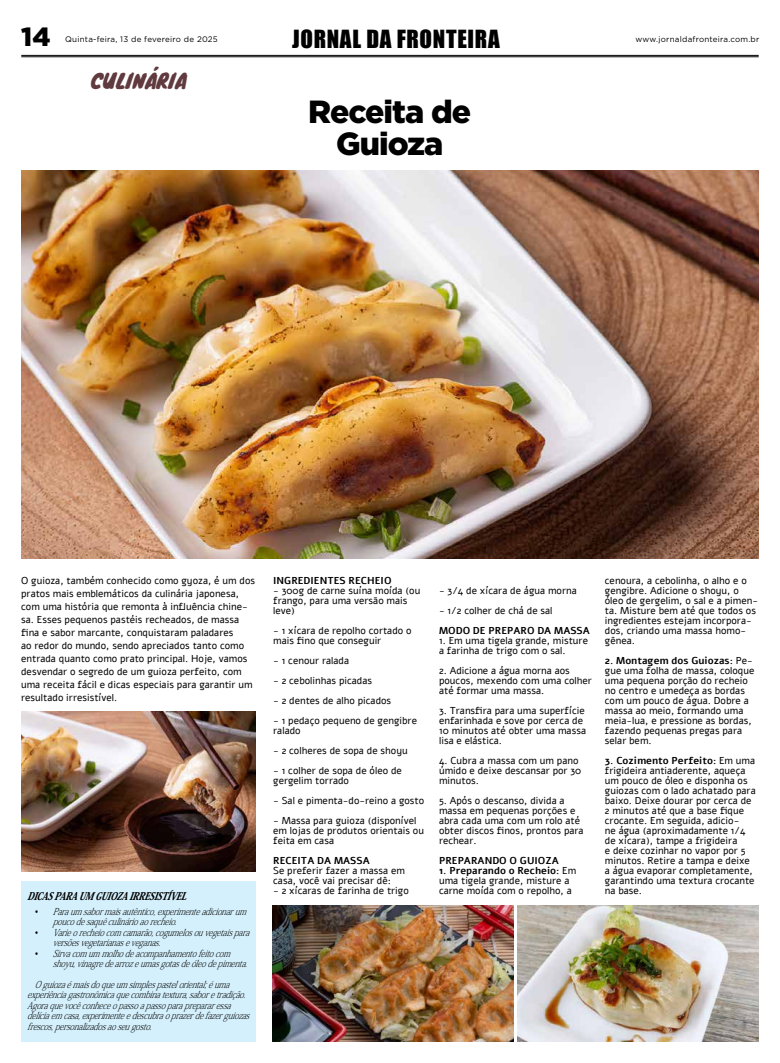
<style>
.page{position:relative;width:780px;height:1063px;background:#fff}
.page>*{position:absolute;margin:0;border:0;box-sizing:border-box;transform-origin:0 0}
.t1{font:900 32px/32px "Gotham";letter-spacing:-.03em;color:#000;text-align:center}
.t2{font:900 26.3px "Gotham";color:#000}
.t3{font:23px "Impact";letter-spacing:.03em;color:#000}
.t4{font:20px "Knewave";color:#603a3e}
.t5{font:italic 800 10.5px "Koz Min Pro";color:#000;scale:.84 1}
.t6{font:10px/10px "Alef";color:#000}
.t7{font:700 10px "Alef";color:#000}
.t8{font:italic 200 9.5px/10.4px "Koz Min Pro";color:#000;scale:.85 1}
.t9{font:8px "Gotham";letter-spacing:.03em;color:#000}
.s1{font-style:normal}
.s2{font-weight:700}
</style>
<div class="page">
<hr style="left:21px;top:55px;width:737px;height:1px;background:#000">
<hr style="left:21px;top:56px;width:737px;height:1px;background:#000">
<div style="left:21px;top:882px;width:235px;height:160px;background:#d4f0fc"></div>
<img style="left:22px;top:170px;width:736px;height:389px">
<img style="left:21px;top:712px;width:235px;height:159px">
<img style="left:273px;top:905px;width:240px;height:137px">
<img style="left:517px;top:905px;width:241px;height:137px">
<h2 class="t2" style="left:21px;top:21px;width:31px">14</h2>
<p class="t9" style="left:65px;top:34px;width:154px">Quinta-feira, 13 de fevereiro de 2025</p>
<p class="t9" style="left:635px;top:34px;width:125px">www.jornaldafronteira.com.br</p>
<h3 class="t3" style="left:292px;top:21px;width:209px">JORNAL DA FRONTEIRA</h3>
<h3 class="t4" style="left:91px;top:65px;width:97px">CULINÁRIA</h3>
<h1 class="t1" style="left:308px;top:95px;width:164px">Receita de<br>Guioza</h1>
<p class="t6" style="left:21px;top:574px;width:235px;line-height:13px">O guioza, também conhecido como gyoza, é um dos pratos mais emblemáticos da culinária japonesa, com uma história que remonta à influência chine&shy;sa. Esses pequenos pastéis recheados, de massa fina e sabor marcante, conquistaram paladares<br>ao redor do mundo, sendo apreciados tanto como entrada quanto como prato principal. Hoje, vamos desvendar o segredo de um guioza perfeito, com uma receita fácil e dicas especiais para garantir um resultado irresistível.</p>
<p class="t7" style="left:273px;top:574px;width:120px">INGREDIENTES RECHEIO</p>
<p class="t6" style="left:273px;top:586px;width:149px">- 300g de carne suína moída (ou frango, para uma versão mais leve)</p>
<p class="t6" style="left:273px;top:626px;width:140px">- 1 xícara de repolho cortado o mais fino que conseguir</p>
<p class="t6" style="left:273px;top:656px;width:77px">- 1 cenour ralada</p>
<p class="t6" style="left:273px;top:676px;width:100px">- 2 cebolinhas picadas</p>
<p class="t6" style="left:273px;top:696px;width:120px">- 2 dentes de alho picados</p>
<p class="t6" style="left:273px;top:716px;width:145px">- 1 pedaço pequeno de gengibre ralado</p>
<p class="t6" style="left:273px;top:746px;width:136px">- 2 colheres de sopa de shoyu</p>
<p class="t6" style="left:273px;top:766px;width:130px">- 1 colher de sopa de óleo de gergelim torrado</p>
<p class="t6" style="left:273px;top:796px;width:152px">- Sal e pimenta-do-reino a gosto</p>
<p class="t6" style="left:273px;top:816px;width:152px">- Massa para guioza (disponível em lojas de produtos orientais ou feita em casa</p>
<p class="t7" style="left:273px;top:854px;width:98px">RECEITA DA MASSA</p>
<p class="t6" style="left:273px;top:866px;width:133px">Se preferir fazer a massa em casa, você vai precisar dê:</p>
<p class="t6" style="left:273px;top:886px;width:137px">- 2 xícaras de farinha de trigo</p>
<p class="t5" style="left:27px;top:888px;width:197px">DICASPARAUMGUIOZAIRRESISTÍVEL</p>
<p class="t8" style="left:53px;top:906px;width:234px;text-indent:-18px"><span class="s1">•</span> Paraumsabormaisautêntico,experimenteadicionarum poucodesaquêculinárioaorecheio.</p>
<p class="t8" style="left:53px;top:927px;width:238px;text-indent:-18px"><span class="s1">•</span> Varieorecheiocomcamarão,cogumelosouvegetaispara versõesvegetarianaseveganas.</p>
<p class="t8" style="left:53px;top:948px;width:235px;text-indent:-18px"><span class="s1">•</span> Sirvacomummolhodeacompanhamentofeitocom shoyu,vinagredearrozeumasgotasdeóleodepimenta.</p>
<p class="t8" style="left:27px;top:979px;width:268px;text-indent:8px">Oguiozaémaisdoqueumsimplespasteloriental;éuma experiênciagastronômicaquecombinatextura,saboretradição.<br>Agoraquevocêconheceopassoapassoparaprepararessa delíciaemcasa,experimenteedescubraoprazerdefazerguiozas frescos,personalizadosaoseugosto.</p>
<p class="t6" style="left:439px;top:586px;width:139px">- 3/4 de xícara de água morna</p>
<p class="t6" style="left:439px;top:606px;width:115px">- 1/2 colher de chá de sal</p>
<p class="t7" style="left:439px;top:624px;width:152px">MODO DE PREPARO DA MASSA</p>
<p class="t6" style="left:439px;top:636px;width:150px">1. Em uma tigela grande, misture a farinha de trigo com o sal.</p>
<p class="t6" style="left:439px;top:666px;width:154px">2. Adicione a água morna aos poucos, mexendo com uma colher até formar uma massa.</p>
<p class="t6" style="left:439px;top:706px;width:148px">3. Transfira para uma superfície enfarinhada e sove por cerca de<br>10 minutos até obter uma massa lisa e elástica.</p>
<p class="t6" style="left:439px;top:756px;width:144px">4. Cubra a massa com um pano úmido e deixe descansar por 30 minutos.</p>
<p class="t6" style="left:439px;top:796px;width:146px">5. Após o descanso, divida a massa em pequenas porções e abra cada uma com um rolo até obter discos finos, prontos para rechear.</p>
<p class="t7" style="left:439px;top:854px;width:121px">PREPARANDO O GUIOZA</p>
<p class="t6" style="left:439px;top:866px;width:139px"><span class="s2">1. Preparando o Recheio:</span> Em uma tigela grande, misture a carne moída com o repolho, a</p>
<p class="t6" style="left:605px;top:576px;width:155px">cenoura, a cebolinha, o alho e o gengibre. Adicione o shoyu, o óleo de gergelim, o sal e a pimen&shy;ta. Misture bem até que todos os ingredientes estejam incorpora&shy;dos, criando uma massa homo&shy;gênea.</p>
<p class="t6" style="left:605px;top:656px;width:151px"><span class="s2">2. Montagem dos Guiozas:</span> Pe&shy;gue uma folha de massa, coloque uma pequena porção do recheio no centro e umedeça as bordas com um pouco de água. Dobre a massa ao meio, formando uma meia-lua, e pressione as bordas, fazendo pequenas pregas para selar bem.</p>
<p class="t6" style="left:605px;top:756px;width:152px"><span class="s2">3. Cozimento Perfeito:</span> Em uma frigideira antiaderente, aqueça um pouco de óleo e disponha os guiozas com o lado achatado para baixo. Deixe dourar por cerca de<br>2 minutos até que a base fique crocante. Em seguida, adicio-<br>ne água (aproximadamente 1/4 de xícara), tampe a frigideira<br>e deixe cozinhar no vapor por 5 minutos. Retire a tampa e deixe a água evaporar completamente, garantindo uma textura crocante na base.</p>
</div>
